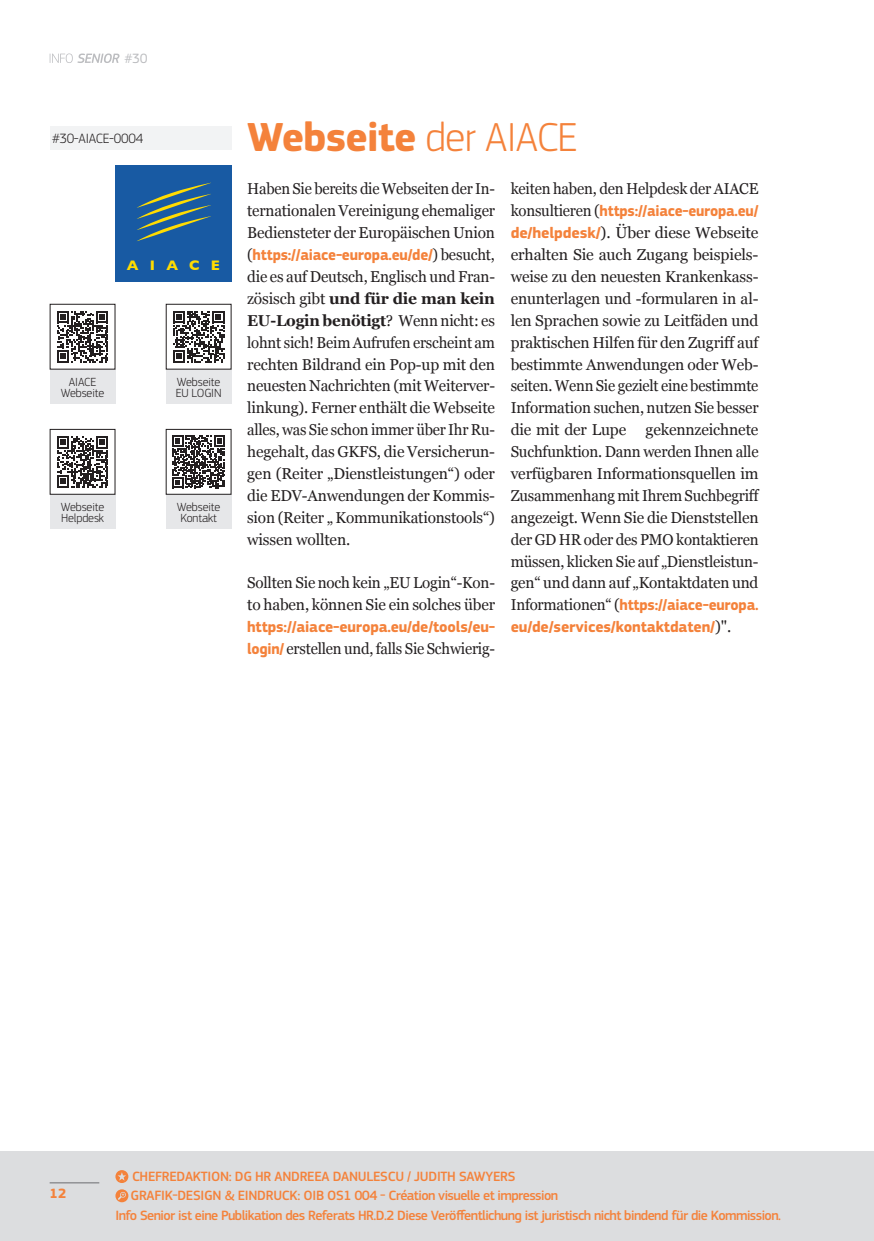
<style>
.page{position:relative;width:874px;height:1241px;background:#fff}
.page>*{position:absolute;margin:0;border:0;box-sizing:border-box;transform-origin:0 0}
.IS-M-TITRE_BLUE__NO_UNDERLINE{font:700 42px "EC Square Sans Pro";letter-spacing:-.02em;color:#f4823b}
.IS-M-Body{font:15.75px/21.9px "Georgia";letter-spacing:-.01em;color:#231f20;text-align:justify;scale:.95 1}
.IS-M-Body-2{font:15.75px/21.9px "Georgia";letter-spacing:-.01em;color:#231f20;text-align:justify;scale:.94 1}
.IS-M-Body-3{font:15.75px/21.9px "Georgia";letter-spacing:-.01em;color:#231f20;text-align:justify;scale:.96 1}
.t1{font:500 14px "EC Square Sans Pro";letter-spacing:-.04em;color:#f4823b}
.t2{font:500 14px "EC Square Sans Pro";letter-spacing:-.02em;color:#f4823b}
.t3{font:300 14px "EC Square Sans Pro";letter-spacing:-.02em;color:#231f20}
.t4{font:700 14px "Gill Sans";letter-spacing:.8em;color:#ffdc01}
.t5{font:14px "EC Square Sans Pro";color:#bcbdc0}
.t6{font:700 14px "EC Square Sans Pro";color:#f4823b}
.t7{font:300 12.25px/11.4px "EC Square Sans Pro";letter-spacing:-.01em;color:#231f20}
.s1{font-weight:300}
.s2{font-family:"EC Square Sans Pro";font-weight:700;color:#f4823b}
.s3{font-weight:700}
</style>
<div class="page">
<div style="left:0;top:1150px;width:873px;height:90px;background:#dcdddf"></div>
<hr style="left:50px;top:1182px;width:49px;height:1px;background:#6c6d70">
<svg style="left:50px;top:53px;width:69px;height:10px"></svg>
<svg style="left:115px;top:1170px;width:13px;height:12px"></svg>
<svg style="left:115px;top:1189px;width:13px;height:12px"></svg>
<div style="left:50px;top:126px;width:181px;height:24px;background:#f2f3f4"></div>
<div style="left:115px;top:166px;width:116px;height:116px;background:#185aa3"></div>
<svg style="left:137px;top:182px;width:74px;height:59px"></svg>
<div style="left:166px;top:369px;width:65px;height:35px;background:#e6e7e9"></div>
<svg style="left:173px;top:311px;width:51px;height:51px"></svg>
<div style="left:50px;top:369px;width:65px;height:35px;background:#e6e7e9"></div>
<svg style="left:57px;top:311px;width:51px;height:51px"></svg>
<div style="left:50px;top:494px;width:65px;height:35px;background:#e6e7e9"></div>
<svg style="left:57px;top:436px;width:51px;height:51px"></svg>
<div style="left:166px;top:494px;width:65px;height:35px;background:#e6e7e9"></div>
<svg style="left:172px;top:435px;width:53px;height:53px"></svg>
<p class="t5" style="left:124px;top:50px;width:25px">#30</p>
<p class="t3" style="left:52px;top:130px;width:93px">#30-AIACE-0004</p>
<p class="t4" style="left:127px;top:254px;width:95px">AIACE</p>
<p class="t7" style="left:61px;top:376px;width:45px;text-align:center">AIACE<br>Webseite</p>
<p class="t7" style="left:176px;top:376px;width:47px">Webseite<br>EU LOGIN</p>
<p class="t7" style="left:61px;top:501px;width:45px">Webseite<br>Helpdesk</p>
<p class="t7" style="left:177px;top:501px;width:45px">Webseite<br>Kontakt</p>
<h1 class="IS-M-TITRE_BLUE__NO_UNDERLINE" style="left:247px;top:112px;width:331px">Webseite <span class="s1">der AIACE</span></h1>
<p class="IS-M-Body-2" style="left:247px;top:177px;width:265px">Haben Sie bereits die Webseiten der In&shy;ternationalen Vereinigung ehemaliger Bediensteter der Europäischen Union (<span class="s2">https://aiace-europa.eu/de/</span>) besucht, die es auf Deutsch, Englisch und Fran&shy;zösisch gibt <span class="s3">und für die man kein EU-Login benötigt</span>? Wenn nicht: es lohnt sich! Beim Aufrufen erscheint am rechten Bildrand ein Pop-up mit den neuesten Nachrichten (mit Weiterver&shy;linkung). Ferner enthält die Webseite alles, was Sie schon immer über Ihr Ru&shy;hegehalt, das GKFS, die Versicherun&shy;gen (Reiter „Dienstleistungen“) oder die EDV-Anwendungen der Kommis&shy;sion (Reiter „ Kommunikationstools“) wissen wollten.</p>
<p class="IS-M-Body-3" style="left:247px;top:571px;width:260px">Sollten Sie noch kein „EU Login“-Kon&shy;to haben, können Sie ein solches über <span class="s2">https://aiace-europa.eu/de/tools/eu&shy;login/</span> erstellen und, falls Sie Schwierig-</p>
<p class="IS-M-Body" style="left:510px;top:177px;width:263px">keiten haben, den Helpdesk der AIACE konsultieren (<span class="s2">https://aiace-europa.eu/ de/helpdesk/</span>). Über diese Webseite erhalten Sie auch Zugang beispiels&shy;weise zu den neuesten Krankenkass&shy;enunterlagen und -formularen in al&shy;len Sprachen sowie zu Leitfäden und praktischen Hilfen für den Zugriff auf bestimmte Anwendungen oder Web&shy;seiten. Wenn Sie gezielt eine bestimmte Information suchen, nutzen Sie besser die mit der Lupe gekennzeichnete Suchfunktion. Dann werden Ihnen alle verfügbaren Informationsquellen im Zusammenhang mit Ihrem Suchbegriff angezeigt. Wenn Sie die Dienststellen der GD HR oder des PMO kontaktieren müssen, klicken Sie auf „Dienstleistun&shy;gen“ und dann auf „Kontaktdaten und Informationen“ (<span class="s2">https://aiace-europa. eu/de/services/kontaktdaten/</span>)".</p>
<p class="t6" style="left:50px;top:1184px;width:18px">12</p>
<p class="t2" style="left:132px;top:1167px;width:384px">CHEFREDAKTION: DG HR ANDREEA DANULESCU / JUDITH SAWYERS</p>
<p class="t1" style="left:130px;top:1187px;width:429px">GRAFIK-DESIGN &amp; EINDRUCK: OIB OS1 004 - Création visuelle et impression</p>
<p class="t1" style="left:115px;top:1206px;width:666px">Info Senior ist eine Publikation des Referats HR.D.2 Diese Veröffentlichung ist juristisch nicht bindend für die Kommission.</p>
</div>
